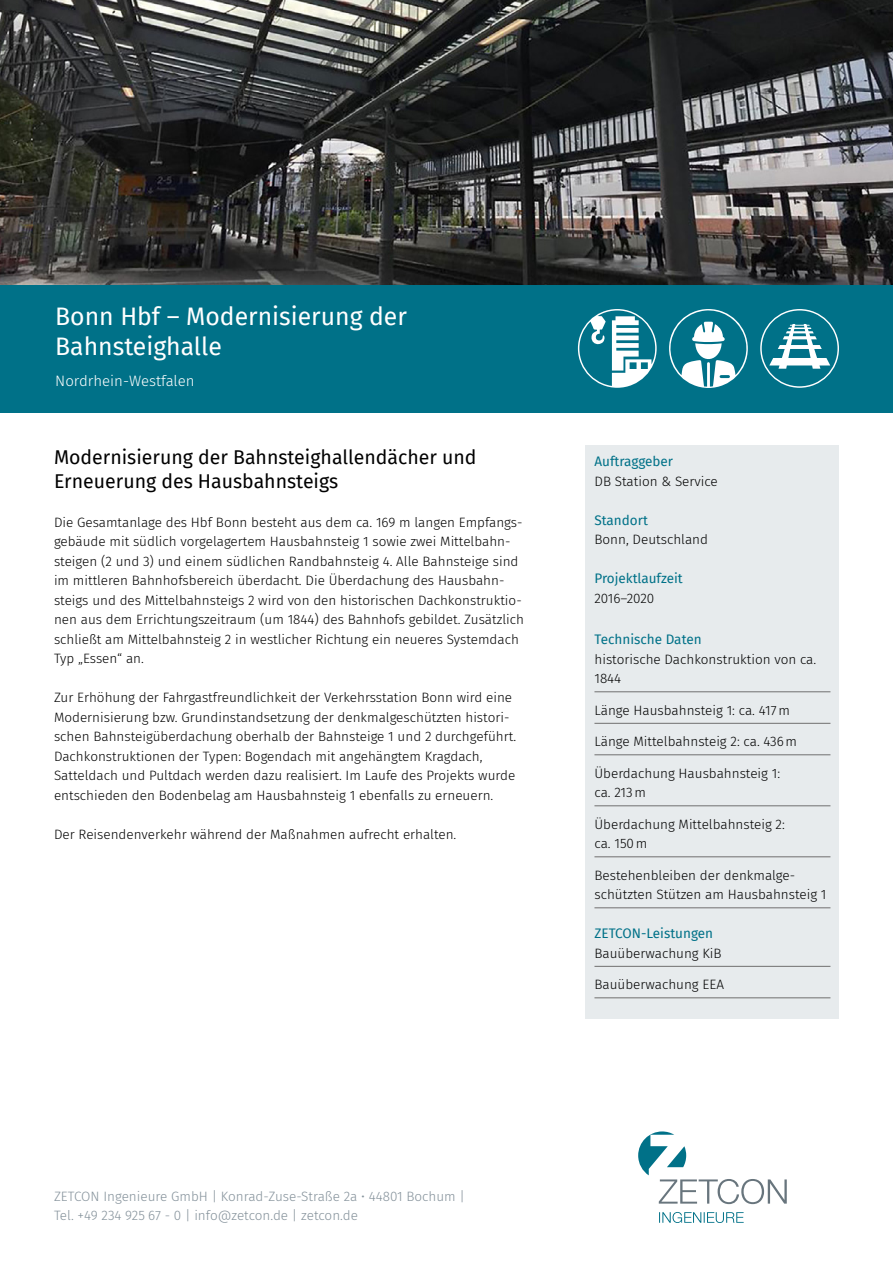
<style>
.page{position:relative;width:893px;height:1263px;background:#fff}
.page>*{position:absolute;margin:0;border:0;box-sizing:border-box;transform-origin:0 0}
.t1{font:24.75px/29.7px "Fira Sans";color:#fff}
.t2{font:19.5px/24px "Fira Sans";color:#000}
.t3{font:300 15px "Fira Sans";color:#fff}
.t4{font:300 13.5px/19.5px "Fira Sans";color:#000}
.t5{font:300 13.5px/19.5px "Fira Sans";color:#84919a}
.t6{font:13.5px "Fira Sans";color:#007188}
</style>
<div class="page">
<svg style="left:638px;top:1131px;width:149px;height:73px"></svg>
<svg style="left:659px;top:1212px;width:85px;height:11px"></svg>
<div style="left:586px;top:445px;width:253px;height:573px;background:#e7ebed"></div>
<hr style="left:594px;top:691px;width:236px;height:1px;background:#706f6f">
<hr style="left:594px;top:723px;width:236px;height:1px;background:#706f6f">
<hr style="left:594px;top:754px;width:236px;height:1px;background:#706f6f">
<hr style="left:594px;top:805px;width:236px;height:1px;background:#706f6f">
<hr style="left:594px;top:856px;width:236px;height:1px;background:#706f6f">
<hr style="left:594px;top:907px;width:236px;height:1px;background:#706f6f">
<hr style="left:594px;top:966px;width:236px;height:1px;background:#706f6f">
<hr style="left:594px;top:997px;width:236px;height:1px;background:#706f6f">
<img style="left:0;top:0;width:893px;height:285px">
<div style="left:0;top:285px;width:893px;height:127px;background:#007188"></div>
<svg style="left:669px;top:309px;width:79px;height:79px"></svg>
<svg style="left:760px;top:309px;width:79px;height:79px"></svg>
<svg style="left:578px;top:309px;width:79px;height:79px"></svg>
<h1 class="t1" style="left:55px;top:301px;width:353px">Bonn Hbf – Modernisierung der<br>Bahnsteighalle</h1>
<p class="t3" style="left:55px;top:370px;width:141px">Nordrhein-Westfalen</p>
<h2 class="t2" style="left:54px;top:444px;width:424px">Modernisierung der Bahnsteighallendächer und<br>Erneuerung des Hausbahnsteigs</h2>
<p class="t4" style="left:54px;top:512px;width:472px">Die Gesamtanlage des Hbf Bonn besteht aus dem ca. 169 m langen Empfangs&shy;gebäude mit südlich vorgelagertem Hausbahnsteig 1 sowie zwei Mittelbahn&shy;steigen (2 und 3) und einem südlichen Randbahnsteig 4. Alle Bahnsteige sind im mittleren Bahnhofsbereich überdacht. Die Überdachung des Hausbahn&shy;steigs und des Mittelbahnsteigs 2 wird von den historischen Dachkonstruktio&shy;nen aus dem Errichtungszeitraum (um 1844) des Bahnhofs gebildet. Zusätzlich schließt am Mittelbahnsteig 2 in westlicher Richtung ein neueres Systemdach Typ „Essen“ an.</p>
<p class="t4" style="left:54px;top:687px;width:464px">Zur Erhöhung der Fahrgastfreundlichkeit der Verkehrsstation Bonn wird eine Modernisierung bzw. Grundinstandsetzung der denkmalgeschützten histori&shy;schen Bahnsteigüberdachung oberhalb der Bahnsteige 1 und 2 durchgeführt.<br>Dachkonstruktionen der Typen: Bogendach mit angehängtem Kragdach, Satteldach und Pultdach werden dazu realisiert. Im Laufe des Projekts wurde entschieden den Bodenbelag am Hausbahnsteig 1 ebenfalls zu erneuern.</p>
<p class="t4" style="left:54px;top:824px;width:404px">Der Reisendenverkehr während der Maßnahmen aufrecht erhalten.</p>
<p class="t6" style="left:594px;top:452px;width:80px">Auftraggeber</p>
<p class="t4" style="left:594px;top:471px;width:125px">DB Station &amp; Service</p>
<p class="t6" style="left:594px;top:510px;width:55px">Standort</p>
<p class="t4" style="left:594px;top:530px;width:115px">Bonn, Deutschland</p>
<p class="t6" style="left:594px;top:569px;width:90px">Projektlaufzeit</p>
<p class="t4" style="left:594px;top:588px;width:61px">2016–2020</p>
<p class="t6" style="left:594px;top:629px;width:109px">Technische Daten</p>
<p class="t4" style="left:594px;top:649px;width:223px">historische Dachkonstruktion von ca.<br>1844</p>
<p class="t4" style="left:594px;top:700px;width:197px">Länge Hausbahnsteig 1: ca. 417m</p>
<p class="t4" style="left:594px;top:731px;width:204px">Länge Mittelbahnsteig 2: ca. 436m</p>
<p class="t4" style="left:594px;top:763px;width:187px">Überdachung Hausbahnsteig 1: ca. 213m</p>
<p class="t4" style="left:594px;top:814px;width:192px">Überdachung Mittelbahnsteig 2: ca. 150m</p>
<p class="t4" style="left:594px;top:865px;width:234px">Bestehenbleiben der denkmalge&shy;schützten Stützen am Hausbahnsteig 1</p>
<p class="t6" style="left:594px;top:923px;width:120px">ZETCON-Leistungen</p>
<p class="t4" style="left:594px;top:943px;width:129px">Bauüberwachung KiB</p>
<p class="t4" style="left:594px;top:974px;width:131px">Bauüberwachung EEA</p>
<p class="t5" style="left:54px;top:1186px;width:413px">ZETCON Ingenieure GmbH | Konrad-Zuse-Straße 2a • 44801 Bochum |<br>Tel. +49 234 925 67 - 0 | info@zetcon.de | zetcon.de</p>
</div>
